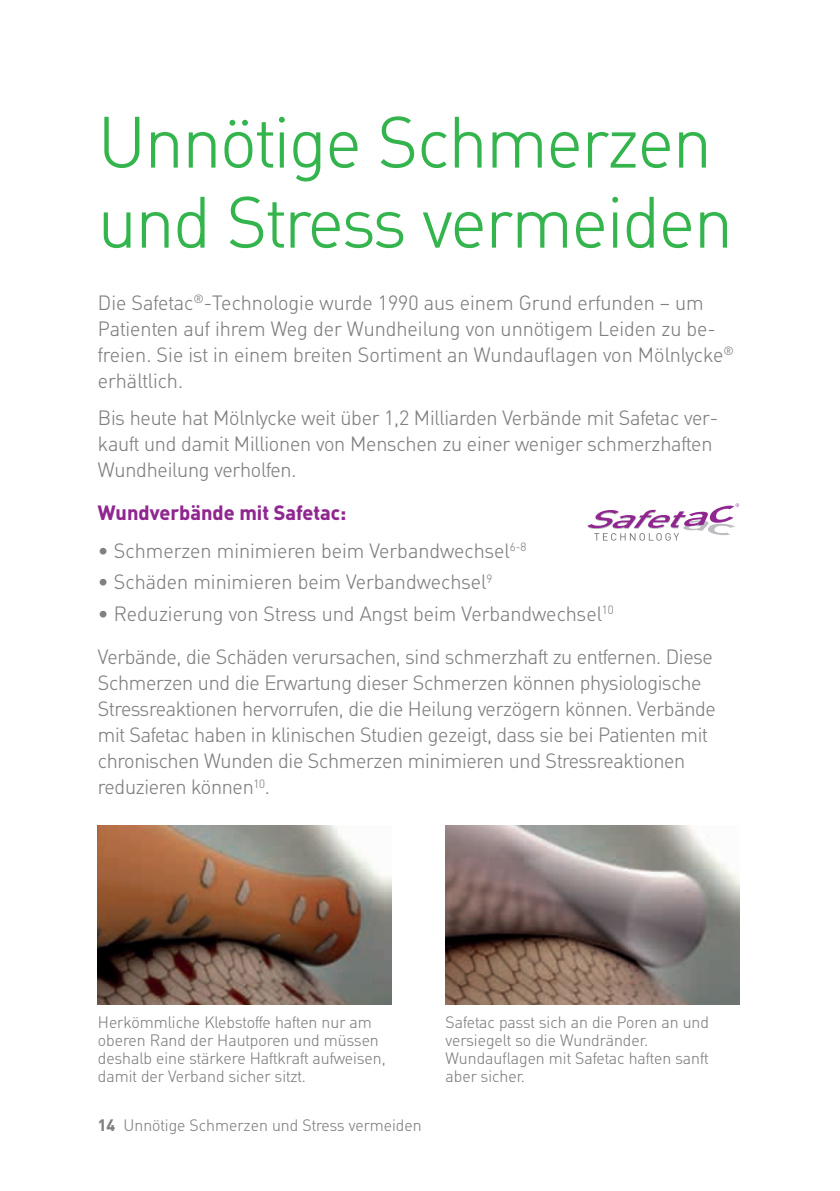
<style>
.page{position:relative;width:840px;height:1191px;background:#fff}
.page>*{position:absolute;margin:0;border:0;box-sizing:border-box;transform-origin:0 0}
.t1{font:300 70px/80px "MHC Din";letter-spacing:-.015em;color:#34b44d}
.t2{font:300 20px/26px "MHC Din";letter-spacing:-.01em;color:#808083}
.t3{font:700 20px "MHC Din";color:#90268f}
.t4{font:300 16px/18px "MHC Din";color:#808083}
.s1{font-weight:700}
</style>
<div class="page">
<img style="left:98px;top:825px;width:293px;height:179px">
<img style="left:445px;top:825px;width:293px;height:179px">
<svg style="left:587px;top:503px;width:151px;height:37px"></svg>
<h1 class="t1" style="left:98px;top:104px;width:636px">Unnötige Schmerzen und Stress vermeiden</h1>
<p class="t2" style="left:98px;top:290px;width:637px">Die Safetac<sup>®</sup>-Technologie wurde 1990 aus einem Grund erfunden – um Patienten auf ihrem Weg der Wundheilung von unnötigem Leiden zu be&shy;freien. Sie ist in einem breiten Sortiment an Wundauflagen von Mölnlycke<sup>® </sup>erhältlich.</p>
<p class="t2" style="left:98px;top:405px;width:621px">Bis heute hat Mölnlycke weit über 1,2 Milliarden Verbände mit Safetac ver&shy;kauft und damit Millionen von Menschen zu einer weniger schmerzhaften<br>Wundheilung verholfen.</p>
<p class="t3" style="left:98px;top:501px;width:250px">Wundverbände mit Safetac:</p>
<p class="t2" style="left:98px;top:538px;width:430px">• Schmerzen minimieren beim Verbandwechsel<sup>6-8</sup></p>
<p class="t2" style="left:98px;top:569px;width:395px">• Schäden minimieren beim Verbandwechsel<sup>9</sup></p>
<p class="t2" style="left:98px;top:593px;width:616px;line-height:43px">• Reduzierung von Stress und Angst beim Verbandwechsel<sup>10<br></sup>Verbände, die Schäden verursachen, sind schmerzhaft zu entfernen. Diese</p>
<p class="t2" style="left:98px;top:670px;width:619px">Schmerzen und die Erwartung dieser Schmerzen können physiologische Stressreaktionen hervorrufen, die die Heilung verzögern können. Verbände mit Safetac haben in klinischen Studien gezeigt, dass sie bei Patienten mit chronischen Wunden die Schmerzen minimieren und Stressreaktionen reduzieren können<sup>10</sup>.</p>
<p class="t4" style="left:98px;top:1013px;width:289px">Herkömmliche Klebstoffe haften nur am oberen Rand der Hautporen und müssen deshalb eine stärkere Haftkraft aufweisen, damit der Verband sicher sitzt.</p>
<p class="t4" style="left:98px;top:1117px;width:325px"><span class="s1">14</span> Unnötige Schmerzen und Stress vermeiden</p>
<p class="t4" style="left:445px;top:1013px;width:265px">Safetac passt sich an die Poren an und versiegelt so die Wundränder.<br>Wundauflagen mit Safetac haften sanft aber sicher.</p>
</div>
